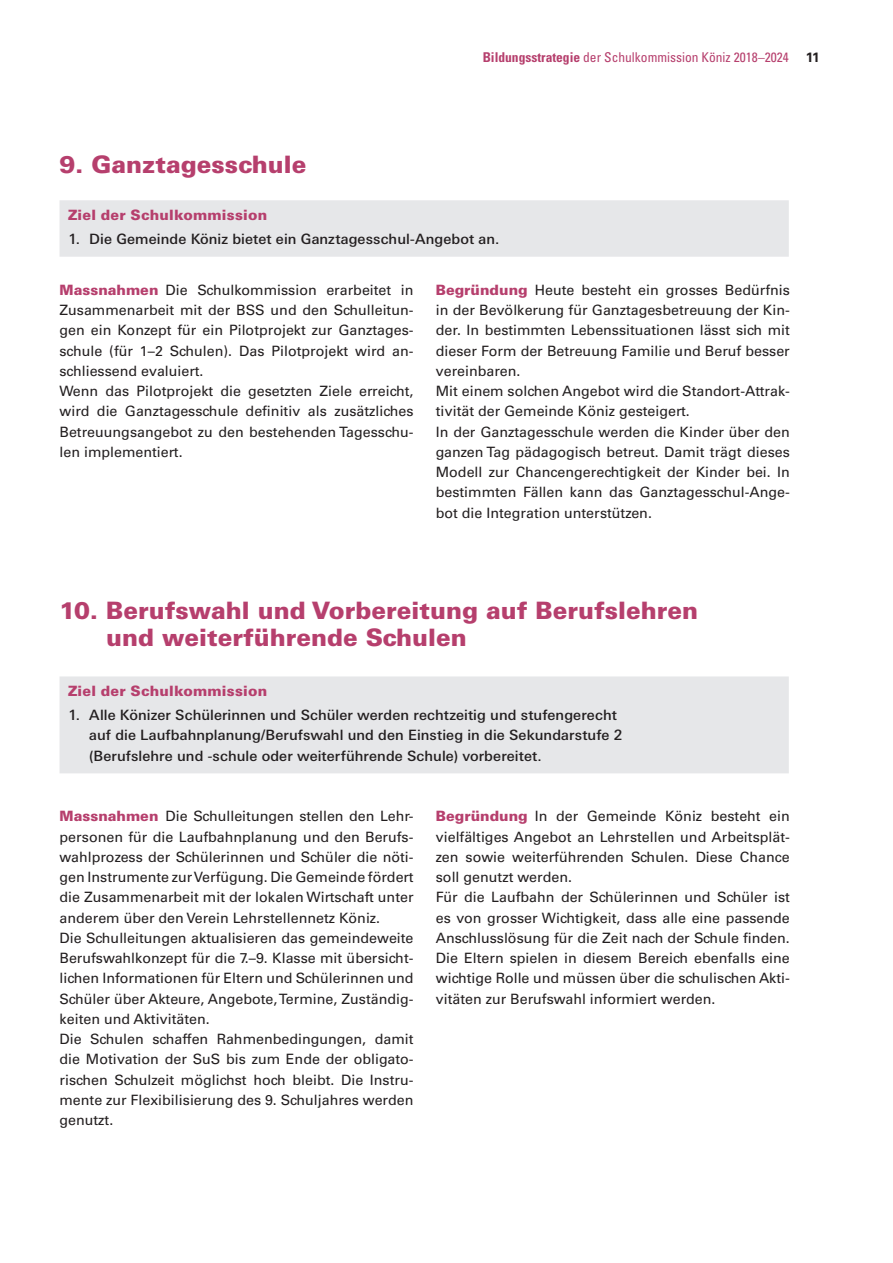
<style>
.page{position:relative;width:893px;height:1263px;background:#fff}
.page>*{position:absolute;margin:0;border:0;box-sizing:border-box;transform-origin:0 0}
.t1{font:900 24px/27px "Univers LT";color:#b63f6d}
.t2{font:14.25px/20.2px "Univers LT";color:#231f20}
.t3{font:500 14.25px/20.2px "Linotype Univers Basic";letter-spacing:.005em;color:#231f20}
.t4{font:900 14.25px "Univers LT";letter-spacing:.01em;color:#b63f6d}
.t5{font:condensed 13.5px "Univers LT";color:#b63f6d}
.t6{font:700 13.5px "Univers LT";color:#231f20}
.s1{font-weight:700}
.s2{font-weight:900;color:#b63f6d}
</style>
<div class="page">
<div style="left:60px;top:200px;width:729px;height:57px;background:#e6e7e9"></div>
<div style="left:60px;top:676px;width:729px;height:97px;background:#e6e7e9"></div>
<p class="t5" style="left:483px;top:48px;width:308px"><span class="s1">Bildungsstrategie</span> der Schulkommission Köniz 2018–2024</p>
<p class="t6" style="left:806px;top:49px;width:15px">11</p>
<h1 class="t1" style="left:60px;top:151px;width:248px">9. Ganztagesschule</h1>
<p class="t4" style="left:68px;top:206px;width:201px">Ziel der Schulkommission</p>
<p class="t3" style="left:68px;top:229px;width:433px">1. Die Gemeinde Köniz bietet ein Ganztagesschul-Angebot an.</p>
<p class="t2" style="left:60px;top:280px;width:356px"><span class="s2">Massnahmen</span> Die Schulkommission erarbeitet in Zusammenarbeit mit der BSS und den Schulleitun&shy;gen ein Konzept für ein Pilotprojekt zur Ganztages&shy;schule (für 1–2 Schulen). Das Pilotprojekt wird an&shy;schliessend evaluiert.<br>Wenn das Pilotprojekt die gesetzten Ziele erreicht, wird die Ganztagesschule definitiv als zusätzliches Betreuungsangebot zu den bestehenden Tagesschu&shy;len implementiert.</p>
<p class="t2" style="left:436px;top:280px;width:356px"><span class="s2">Begründung</span> Heute besteht ein grosses Bedürfnis in der Bevölkerung für Ganztagesbetreuung der Kin&shy;der. In bestimmten Lebenssituationen lässt sich mit dieser Form der Betreuung Familie und Beruf besser vereinbaren.<br>Mit einem solchen Angebot wird die Standort-Attrak&shy;tivität der Gemeinde Köniz gesteigert.<br>In der Ganztagesschule werden die Kinder über den ganzen Tag pädagogisch betreut. Damit trägt dieses Modell zur Chancengerechtigkeit der Kinder bei. In bestimmten Fällen kann das Ganztagesschul-Ange&shy;bot die Integration unterstützen.</p>
<h1 class="t1" style="left:106px;top:596px;width:593px;text-indent:-47px">10. Berufswahl und Vorbereitung auf Berufslehren und weiterführende Schulen</h1>
<p class="t4" style="left:68px;top:682px;width:201px">Ziel der Schulkommission</p>
<p class="t3" style="left:89px;top:705px;width:534px;text-indent:-21px">1. Alle Könizer Schülerinnen und Schüler werden rechtzeitig und stufengerecht auf die Laufbahnplanung/Berufswahl und den Einstieg in die Sekundarstufe 2 (Berufslehre und -schule oder weiterführende Schule) vorbereitet.</p>
<p class="t2" style="left:60px;top:806px;width:356px"><span class="s2">Massnahmen</span> Die Schulleitungen stellen den Lehr&shy;personen für die Laufbahnplanung und den Berufs&shy;wahlprozess der Schülerinnen und Schüler die nöti&shy;gen Instrumente zur Verfügung. Die Gemeinde fördert die Zusammenarbeit mit der lokalen Wirtschaft unter anderem über den Verein Lehrstellennetz Köniz.<br>Die Schulleitungen aktualisieren das gemeindeweite Berufswahlkonzept für die 7.–9. Klasse mit übersicht&shy;lichen Informationen für Eltern und Schülerinnen und Schüler über Akteure, Angebote, Termine, Zuständig&shy;keiten und Aktivitäten.<br>Die Schulen schaffen Rahmenbedingungen, damit die Motivation der SuS bis zum Ende der obligato&shy;rischen Schulzeit möglichst hoch bleibt. Die Instru&shy;mente zur Flexibilisierung des 9. Schuljahres werden genutzt.</p>
<p class="t2" style="left:436px;top:806px;width:355px"><span class="s2">Begründung</span> In der Gemeinde Köniz besteht ein vielfältiges Angebot an Lehrstellen und Arbeitsplät&shy;zen sowie weiterführenden Schulen. Diese Chance soll genutzt werden.<br>Für die Laufbahn der Schülerinnen und Schüler ist es von grosser Wichtigkeit, dass alle eine passende Anschlusslösung für die Zeit nach der Schule finden.<br>Die Eltern spielen in diesem Bereich ebenfalls eine wichtige Rolle und müssen über die schulischen Akti&shy;vitäten zur Berufswahl informiert werden.</p>
</div>
